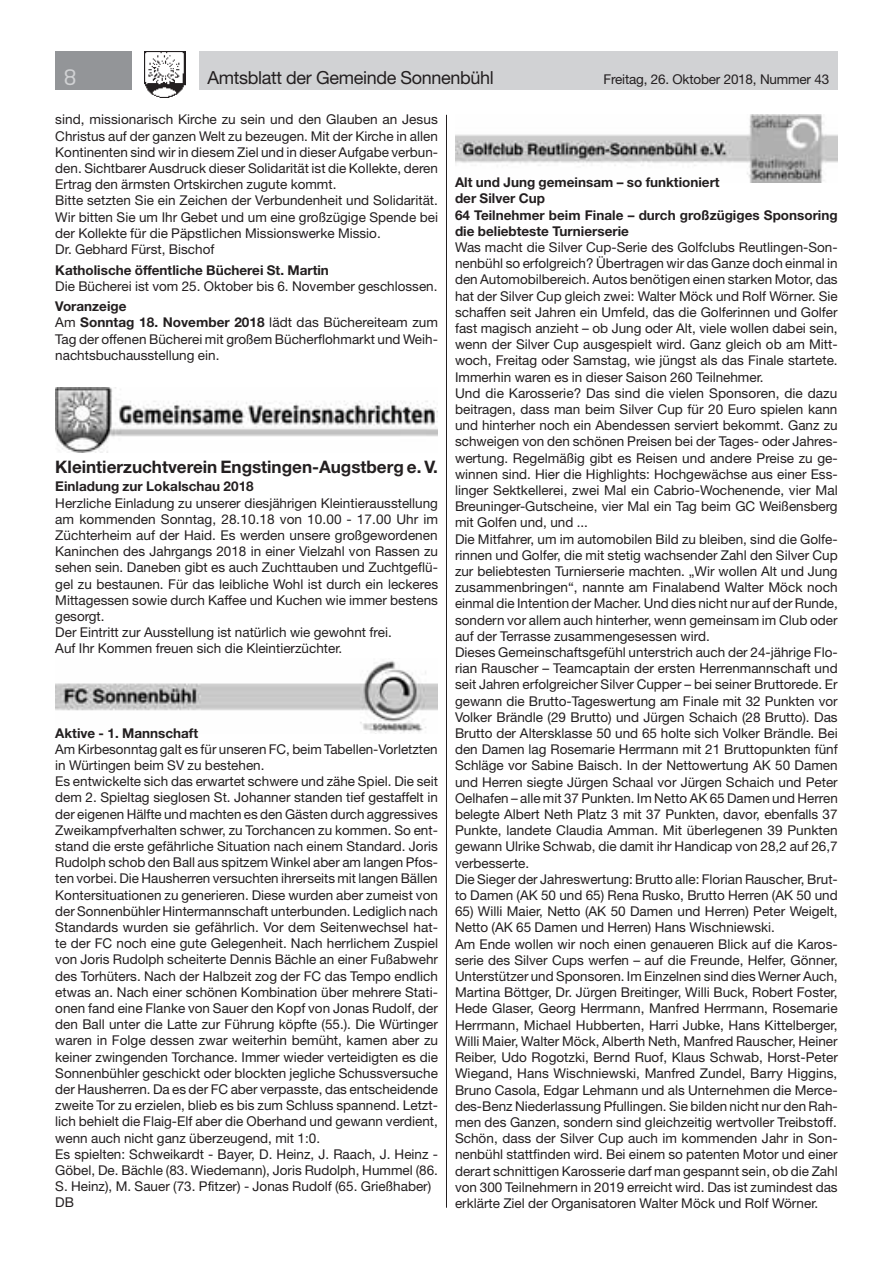
<style>
.page{position:relative;width:893px;height:1263px;background:#fff}
.page>*{position:absolute;margin:0;border:0;box-sizing:border-box;transform-origin:0 0}
.t1{font:21px "Neo Sans Std";color:#d1d2d4}
.t2{font:18px "Helvetica Neue LT Std";letter-spacing:-.02em;color:#231f20}
.t3{font:700 17.25px "Helvetica Neue LT Std";color:#231f20}
.t4{font:13.5px/16.2px "Helvetica Neue LT Std";color:#231f20}
.t5{font:700 13.5px/16.2px "Helvetica Neue LT Std";color:#231f20}
.s1{font-weight:700}
</style>
<div class="page">
<div style="left:199px;top:51px;width:639px;height:38px;background:#d1d2d4"></div>
<div style="left:55px;top:51px;width:77px;height:38px;background:#939598"></div>
<img style="left:145px;top:51px;width:41px;height:47px">
<img style="left:55px;top:388px;width:383px;height:64px">
<img style="left:55px;top:660px;width:383px;height:73px">
<img style="left:455px;top:115px;width:383px;height:68px">
<hr style="left:446px;top:115px;width:1px;height:1093px;background:#231f20">
<h1 class="t1" style="left:64px;top:64px;width:14px">8</h1>
<h2 class="t2" style="left:207px;top:67px;width:288px">Amtsblatt der Gemeinde Sonnenbühl</h2>
<p class="t4" style="left:604px;top:71px;width:227px">Freitag, 26. Oktober 2018, Nummer 43</p>
<p class="t4" style="left:55px;top:111px;width:384px">sind, missionarisch Kirche zu sein und den Glauben an Jesus Christus auf der ganzen Welt zu bezeugen. Mit der Kirche in allen Kontinenten sind wir in diesem Ziel und in dieser Aufgabe verbun&shy;den. Sichtbarer Ausdruck dieser Solidarität ist die Kollekte, deren Ertrag den ärmsten Ortskirchen zugute kommt.<br>Bitte setzten Sie ein Zeichen der Verbundenheit und Solidarität.<br>Wir bitten Sie um Ihr Gebet und um eine großzügige Spende bei der Kollekte für die Päpstlichen Missionswerke Missio.<br>Dr. Gebhard Fürst, Bischof</p>
<p class="t5" style="left:55px;top:261px;width:275px">Katholische öffentliche Bücherei St. Martin</p>
<p class="t4" style="left:55px;top:278px;width:384px">Die Bücherei ist vom 25. Oktober bis 6. November geschlossen.</p>
<p class="t4" style="left:55px;top:298px;width:384px"><span class="s1">Voranzeige<br></span>Am <span class="s1">Sonntag 18. November 2018</span> lädt das Büchereiteam zum Tag der offenen Bücherei mit großem Bücherflohmarkt und Weih&shy;nachtsbuchausstellung ein.</p>
<p class="t5" style="left:455px;top:174px;width:384px">Alt und Jung gemeinsam – so funktioniert<br>der Silver Cup<br>64 Teilnehmer beim Finale – durch großzügiges Sponsoring die beliebteste Turnierserie</p>
<p class="t4" style="left:455px;top:239px;width:384px">Was macht die Silver Cup-Serie des Golfclubs Reutlingen-Son&shy;nenbühl so erfolgreich? Übertragen wir das Ganze doch einmal in den Automobilbereich. Autos benötigen einen starken Motor, das hat der Silver Cup gleich zwei: Walter Möck und Rolf Wörner. Sie schaffen seit Jahren ein Umfeld, das die Golferinnen und Golfer fast magisch anzieht – ob Jung oder Alt, viele wollen dabei sein, wenn der Silver Cup ausgespielt wird. Ganz gleich ob am Mitt&shy;woch, Freitag oder Samstag, wie jüngst als das Finale startete.<br>Immerhin waren es in dieser Saison 260 Teilnehmer.<br>Und die Karosserie? Das sind die vielen Sponsoren, die dazu beitragen, dass man beim Silver Cup für 20 Euro spielen kann und hinterher noch ein Abendessen serviert bekommt. Ganz zu schweigen von den schönen Preisen bei der Tages- oder Jahres&shy;wertung. Regelmäßig gibt es Reisen und andere Preise zu ge&shy;winnen sind. Hier die Highlights: Hochgewächse aus einer Ess&shy;linger Sektkellerei, zwei Mal ein Cabrio-Wochenende, vier Mal Breuninger-Gutscheine, vier Mal ein Tag beim GC Weißensberg mit Golfen und, und ...<br>Die Mitfahrer, um im automobilen Bild zu bleiben, sind die Golfe&shy;rinnen und Golfer, die mit stetig wachsender Zahl den Silver Cup zur beliebtesten Turnierserie machten. „Wir wollen Alt und Jung zusammenbringen“, nannte am Finalabend Walter Möck noch einmal die Intention der Macher. Und dies nicht nur auf der Runde, sondern vor allem auch hinterher, wenn gemeinsam im Club oder auf der Terrasse zusammengesessen wird.<br>Dieses Gemeinschaftsgefühl unterstrich auch der 24-jährige Flo&shy;rian Rauscher – Teamcaptain der ersten Herrenmannschaft und seit Jahren erfolgreicher Silver Cupper – bei seiner Bruttorede. Er gewann die Brutto-Tageswertung am Finale mit 32 Punkten vor Volker Brändle (29 Brutto) und Jürgen Schaich (28 Brutto). Das Brutto der Altersklasse 50 und 65 holte sich Volker Brändle. Bei den Damen lag Rosemarie Herrmann mit 21 Bruttopunkten fünf Schläge vor Sabine Baisch. In der Nettowertung AK 50 Damen und Herren siegte Jürgen Schaal vor Jürgen Schaich und Peter Oelhafen – alle mit 37 Punkten. Im Netto AK 65 Damen und Herren belegte Albert Neth Platz 3 mit 37 Punkten, davor, ebenfalls 37<br>Punkte, landete Claudia Amman. Mit überlegenen 39 Punkten gewann Ulrike Schwab, die damit ihr Handicap von 28,2 auf 26,7 verbesserte.<br>Die Sieger der Jahreswertung: Brutto alle: Florian Rauscher, Brut&shy;to Damen (AK 50 und 65) Rena Rusko, Brutto Herren (AK 50 und</p>
<p class="t4" style="left:455px;top:903px;width:384px">65) Willi Maier, Netto (AK 50 Damen und Herren) Peter Weigelt, Netto (AK 65 Damen und Herren) Hans Wischniewski.<br>Am Ende wollen wir noch einen genaueren Blick auf die Karos&shy;serie des Silver Cups werfen – auf die Freunde, Helfer, Gönner, Unterstützer und Sponsoren. Im Einzelnen sind dies Werner Auch, Martina Böttger, Dr. Jürgen Breitinger, Willi Buck, Robert Foster, Hede Glaser, Georg Herrmann, Manfred Herrmann, Rosemarie Herrmann, Michael Hubberten, Harri Jubke, Hans Kittelberger, Willi Maier, Walter Möck, Alberth Neth, Manfred Rauscher, Heiner Reiber, Udo Rogotzki, Bernd Ruof, Klaus Schwab, Horst-Peter Wiegand, Hans Wischniewski, Manfred Zundel, Barry Higgins, Bruno Casola, Edgar Lehmann und als Unternehmen die Merce&shy;des-Benz Niederlassung Pfullingen. Sie bilden nicht nur den Rah&shy;men des Ganzen, sondern sind gleichzeitig wertvoller Treibstoff.<br>Schön, dass der Silver Cup auch im kommenden Jahr in Son&shy;nenbühl stattfinden wird. Bei einem so patenten Motor und einer derart schnittigen Karosserie darf man gespannt sein, ob die Zahl von 300 Teilnehmern in 2019 erreicht wird. Das ist zumindest das erklärte Ziel der Organisatoren Walter Möck und Rolf Wörner.</p>
<p class="t3" style="left:55px;top:456px;width:384px">Kleintierzuchtverein Engstingen-Augstberg e. V.</p>
<p class="t5" style="left:55px;top:478px;width:200px">Einladung zur Lokalschau 2018</p>
<p class="t4" style="left:55px;top:494px;width:384px">Herzliche Einladung zu unserer diesjährigen Kleintierausstellung am kommenden Sonntag, 28.10.18 von 10.00 - 17.00 Uhr im Züchterheim auf der Haid. Es werden unsere großgewordenen Kaninchen des Jahrgangs 2018 in einer Vielzahl von Rassen zu sehen sein. Daneben gibt es auch Zuchttauben und Zuchtgeflü&shy;gel zu bestaunen. Für das leibliche Wohl ist durch ein leckeres Mittagessen sowie durch Kaffee und Kuchen wie immer bestens gesorgt.<br>Der Eintritt zur Ausstellung ist natürlich wie gewohnt frei.<br>Auf Ihr Kommen freuen sich die Kleintierzüchter.</p>
<p class="t5" style="left:55px;top:724px;width:144px">Aktive - 1. Mannschaft</p>
<p class="t4" style="left:55px;top:741px;width:384px">Am Kirbesonntag galt es für unseren FC, beim Tabellen-Vorletzten in Würtingen beim SV zu bestehen.<br>Es entwickelte sich das erwartet schwere und zähe Spiel. Die seit dem 2. Spieltag sieglosen St. Johanner standen tief gestaffelt in der eigenen Hälfte und machten es den Gästen durch aggressives Zweikampfverhalten schwer, zu Torchancen zu kommen. So ent&shy;stand die erste gefährliche Situation nach einem Standard. Joris Rudolph schob den Ball aus spitzem Winkel aber am langen Pfos&shy;ten vorbei. Die Hausherren versuchten ihrerseits mit langen Bällen Kontersituationen zu generieren. Diese wurden aber zumeist von der Sonnenbühler Hintermannschaft unterbunden. Lediglich nach Standards wurden sie gefährlich. Vor dem Seitenwechsel hat&shy;te der FC noch eine gute Gelegenheit. Nach herrlichem Zuspiel von Joris Rudolph scheiterte Dennis Bächle an einer Fußabwehr des Torhüters. Nach der Halbzeit zog der FC das Tempo endlich etwas an. Nach einer schönen Kombination über mehrere Stati&shy;onen fand eine Flanke von Sauer den Kopf von Jonas Rudolf, der den Ball unter die Latte zur Führung köpfte (55.). Die Würtinger waren in Folge dessen zwar weiterhin bemüht, kamen aber zu keiner zwingenden Torchance. Immer wieder verteidigten es die Sonnenbühler geschickt oder blockten jegliche Schussversuche der Hausherren. Da es der FC aber verpasste, das entscheidende zweite Tor zu erzielen, blieb es bis zum Schluss spannend. Letzt&shy;lich behielt die Flaig-Elf aber die Oberhand und gewann verdient, wenn auch nicht ganz überzeugend, mit 1:0.<br>Es spielten: Schweikardt - Bayer, D. Heinz, J. Raach, J. Heinz - Göbel, De. Bächle (83. Wiedemann), Joris Rudolph, Hummel (86.<br>S. Heinz), M. Sauer (73. Pfitzer) - Jonas Rudolf (65. Grießhaber)<br>DB</p>
</div>
